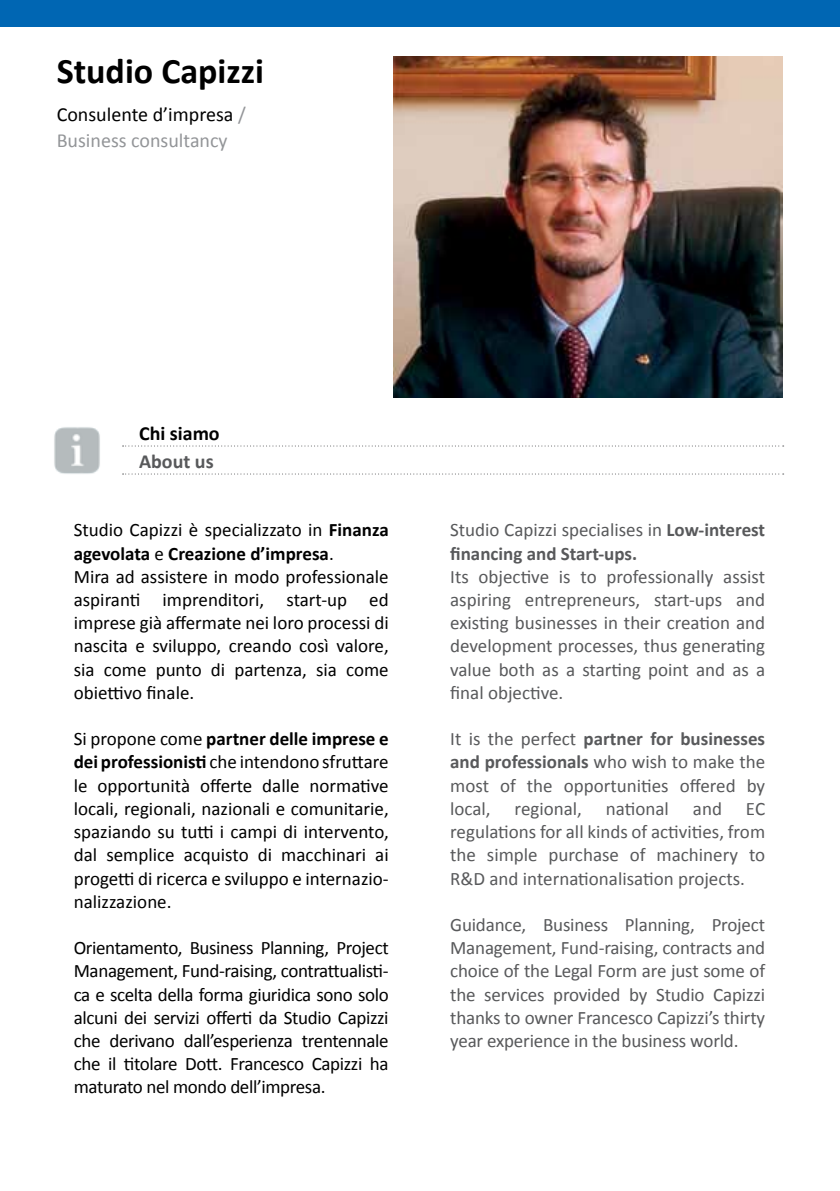
<style>
.page{position:relative;width:840px;height:1191px;background:#fff}
.page>*{position:absolute;margin:0;border:0;box-sizing:border-box;transform-origin:0 0}
.t1{font:700 36px "Calibri";color:#000}
.t2{font:20px/26px "Calibri";color:#939598}
.t3{font:700 20px "Calibri";color:#000}
.t4{font:700 20px "Calibri";color:#58595b}
.t5{font:19px/23.2px "Calibri";color:#000;text-align:justify}
.t6{font:19px/23.2px "Calibri";color:#58595b;text-align:justify}
.t7{font:700 19px/23.2px "Calibri";color:#58595b}
.s1{color:#000}
.s2{font-weight:700}
.s3{font-weight:400}
</style>
<div class="page">
<div style="left:0;top:0;width:839px;height:26px;background:#0066b3"></div>
<img style="left:54px;top:427px;width:46px;height:47px">
<svg style="left:122px;top:445px;width:661px;height:1px"></svg>
<svg style="left:122px;top:473px;width:661px;height:1px"></svg>
<img style="left:393px;top:57px;width:389px;height:340px">
<h1 class="t1" style="left:57px;top:48px;width:208px">Studio Capizzi</h1>
<p class="t2" style="left:57px;top:101px;width:190px"><span class="s1">Consulente d’impresa</span> /<br>Business consultancy</p>
<p class="t3" style="left:139px;top:420px;width:82px">Chi siamo</p>
<p class="t4" style="left:139px;top:448px;width:76px">About us</p>
<p class="t5" style="left:74px;top:518px;width:316px;text-align:left">Studio Capizzi è specializzato in <span class="s2">Finanza agevolata</span> e <span class="s2">Creazione d’impresa</span>.<br>Mira ad assistere in modo professionale aspiranti imprenditori, start-up ed imprese già affermate nei loro processi di nascita e sviluppo, creando così valore, sia come punto di partenza, sia come obiettivo finale.</p>
<p class="t5" style="left:74px;top:727px;width:316px">Si propone come <span class="s2">partner delle imprese e dei professionisti</span> che intendono sfruttare le opportunità offerte dalle normative locali, regionali, nazionali e comunitarie, spaziando su tutti i campi di intervento, dal semplice acquisto di macchinari ai progetti di ricerca e sviluppo e internazio&shy;nalizzazione.</p>
<p class="t5" style="left:74px;top:936px;width:316px">Orientamento, Business Planning, Project Management, Fund-raising, contrattualisti&shy;ca e scelta della forma giuridica sono solo alcuni dei servizi offerti da Studio Capizzi che derivano dall’esperienza trentennale che il titolare Dott. Francesco Capizzi ha maturato nel mondo dell’impresa.</p>
<p class="t7" style="left:450px;top:518px;width:316px"><span class="s3">Studio Capizzi specialises in</span> Low-interest financing and Start-ups.</p>
<p class="t6" style="left:450px;top:565px;width:316px">Its objective is to professionally assist aspiring entrepreneurs, start-ups and existing businesses in their creation and development processes, thus generating value both as a starting point and as a final objective.</p>
<p class="t6" style="left:450px;top:727px;width:316px">It is the perfect <span class="s2">partner for businesses and professionals</span> who wish to make the most of the opportunities offered by local,</p>
<p class="t6" style="left:514px;top:797px;width:69px">regional,</p>
<p class="t6" style="left:605px;top:797px;width:64px">national</p>
<p class="t6" style="left:692px;top:797px;width:31px">and</p>
<p class="t6" style="left:450px;top:797px;width:316px;text-indent:295px">EC regulations for all kinds of activities, from the simple purchase of machinery to R&amp;D and internationalisation projects.</p>
<p class="t6" style="left:450px;top:913px;width:316px">Guidance, Business Planning, Project Management, Fund-raising, contracts and choice of the Legal Form are just some of the services provided by Studio Capizzi thanks to owner Francesco Capizzi’s thirty year experience in the business world.</p>
</div>
